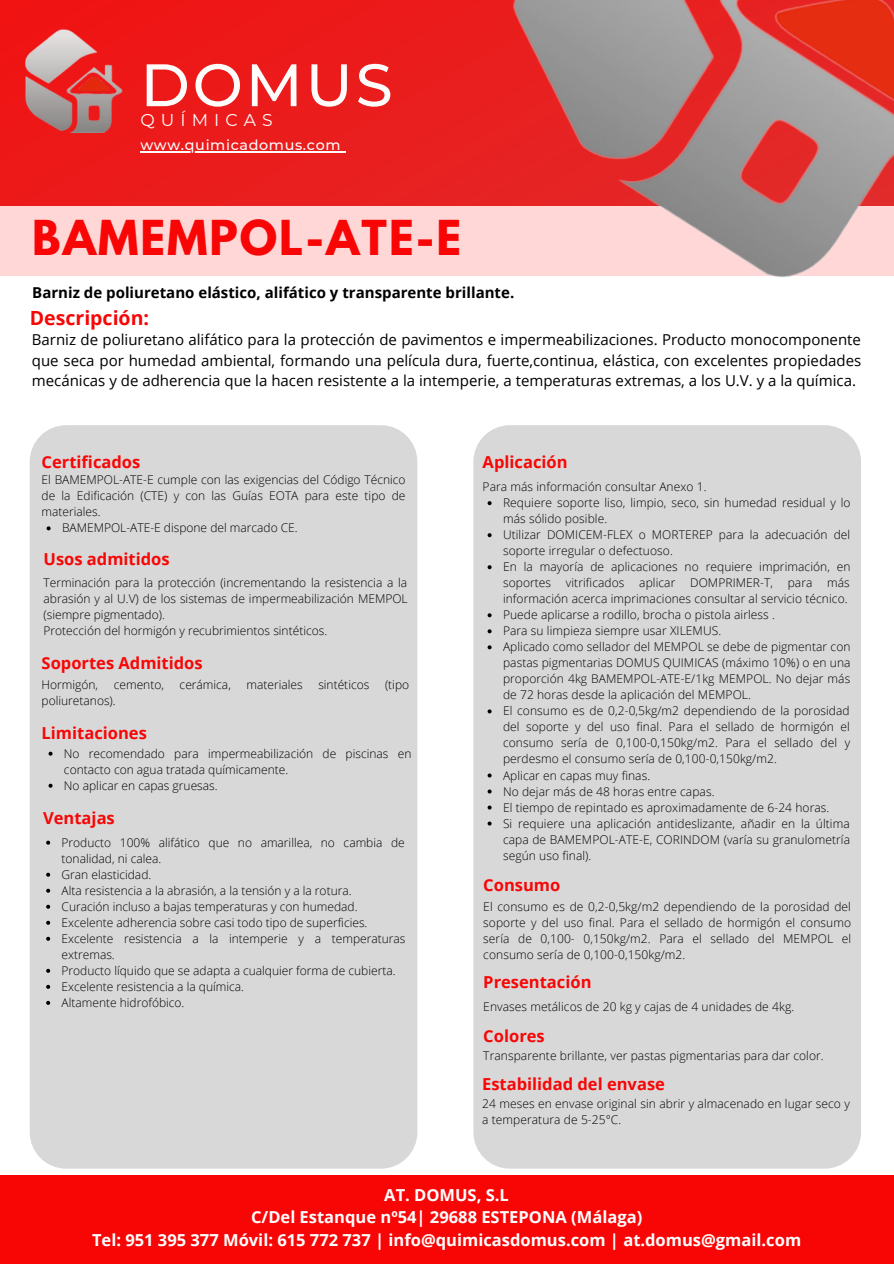
<style>
.page{position:relative;width:894px;height:1264px;background:#fff}
.page>*{position:absolute;margin:0;border:0;box-sizing:border-box;transform-origin:0 0}
.t1{font:500 59.85px "Montserrat";letter-spacing:.045em;color:#fff}
.t2{font:700 42.6px "League Spartan";letter-spacing:.045em;color:#f80606}
.t3{font:700 19.5px "Open Sans";color:#f80606}
.t4{font:17.1px "Montserrat";letter-spacing:.355em;color:#fff}
.t5{font:700 16.5px "Open Sans";color:#fff}
.t6{font:700 16.5px "Open Sans";color:#f80606}
.t7{font:15px/20.2px "Open Sans";color:#000;text-align:justify}
.t8{font:700 15px "Open Sans";color:#000}
.t9{font:500 14.25px "Montserrat";letter-spacing:.045em;color:#fff}
.t10{font:300 12px/16px "Open Sans";letter-spacing:.005em;color:#000;text-align:justify}
</style>
<div class="page">
<div style="left:0;top:200px;width:893px;height:76px;background:#ffd7d7"></div>
<div style="left:0;top:0;width:893px;height:206px;background:#eb1b1b"></div>
<img style="left:26px;top:29px;width:97px;height:104px">
<img style="left:513px;top:0;width:380px;height:277px">
<div style="left:30px;top:425px;width:387px;height:743px;background:#d8d8d8;border-radius:36px"></div>
<div style="left:473px;top:425px;width:387px;height:743px;background:#d8d8d8;border-radius:36px"></div>
<div style="left:0;top:1175px;width:893px;height:88px;background:#f80606"></div>
<hr style="left:140px;top:151px;width:201px;height:1px;background:#fff">
<svg style="left:47px;top:526px;width:4px;height:4px"></svg>
<svg style="left:487px;top:501px;width:4px;height:4px"></svg>
<svg style="left:487px;top:533px;width:4px;height:4px"></svg>
<svg style="left:487px;top:565px;width:4px;height:4px"></svg>
<svg style="left:487px;top:613px;width:4px;height:4px"></svg>
<svg style="left:487px;top:629px;width:4px;height:4px"></svg>
<svg style="left:487px;top:645px;width:4px;height:4px"></svg>
<svg style="left:487px;top:709px;width:4px;height:4px"></svg>
<svg style="left:487px;top:773px;width:4px;height:4px"></svg>
<svg style="left:487px;top:789px;width:4px;height:4px"></svg>
<svg style="left:487px;top:805px;width:4px;height:4px"></svg>
<svg style="left:487px;top:821px;width:4px;height:4px"></svg>
<svg style="left:46px;top:840px;width:4px;height:4px"></svg>
<svg style="left:46px;top:872px;width:4px;height:4px"></svg>
<svg style="left:46px;top:888px;width:4px;height:4px"></svg>
<svg style="left:46px;top:904px;width:4px;height:4px"></svg>
<svg style="left:46px;top:920px;width:4px;height:4px"></svg>
<svg style="left:46px;top:936px;width:4px;height:4px"></svg>
<svg style="left:46px;top:968px;width:4px;height:4px"></svg>
<svg style="left:46px;top:984px;width:4px;height:4px"></svg>
<svg style="left:46px;top:1000px;width:4px;height:4px"></svg>
<svg style="left:49px;top:751px;width:4px;height:4px"></svg>
<svg style="left:49px;top:783px;width:4px;height:4px"></svg>
<h1 class="t1" style="left:140px;top:48px;width:254px">DOMUS</h1>
<h3 class="t4" style="left:140px;top:110px;width:134px">QUÍMICAS</h3>
<p class="t9" style="left:140px;top:136px;width:202px">www.quimicadomus.com</p>
<p class="t2" style="left:32px;top:217px;width:430px">BAMEMPOL-ATE-E</p>
<p class="t8" style="left:32px;top:282px;width:483px">Barniz de poliuretano elástico, alifático y transparente brillante.</p>
<p class="t3" style="left:30px;top:304px;width:121px">Descripción:</p>
<p class="t7" style="left:32px;top:329px;width:830px">Barniz de poliuretano alifático para la protección de pavimentos e impermeabilizaciones. Producto monocomponente que seca por humedad ambiental, formando una película dura, fuerte,continua, elástica, con excelentes propiedades mecánicas y de adherencia que la hacen resistente a la intemperie, a temperaturas extremas, a los U.V. y a la química.</p>
<p class="t6" style="left:42px;top:450px;width:100px">Certificados</p>
<p class="t10" style="left:42px;top:471px;width:365px">El BAMEMPOL-ATE-E cumple con las exigencias del Código Técnico de la Edificación (CTE) y con las Guías EOTA para este tipo de materiales.</p>
<p class="t10" style="left:62px;top:519px;width:237px">BAMEMPOL-ATE-E dispone del marcado CE.</p>
<p class="t6" style="left:44px;top:547px;width:128px">Usos admitidos</p>
<p class="t10" style="left:43px;top:574px;width:365px">Terminación para la protección (incrementando la resistencia a la abrasión y al U.V) de los sistemas de impermeabilización MEMPOL (siempre pigmentado).</p>
<p class="t10" style="left:43px;top:623px;width:285px">Protección del hormigón y recubrimientos sintéticos.</p>
<p class="t6" style="left:42px;top:651px;width:162px">Soportes Admitidos</p>
<p class="t10" style="left:42px;top:676px;width:58px">Hormigón,</p>
<p class="t10" style="left:114px;top:676px;width:52px">cemento,</p>
<p class="t10" style="left:179px;top:676px;width:53px">cerámica,</p>
<p class="t10" style="left:246px;top:676px;width:58px">materiales</p>
<p class="t10" style="left:318px;top:676px;width:53px">sintéticos</p>
<p class="t10" style="left:385px;top:676px;width:26px">(tipo</p>
<p class="t10" style="left:42px;top:692px;width:76px">poliuretanos).</p>
<p class="t6" style="left:42px;top:722px;width:107px">Limitaciones</p>
<p class="t10" style="left:64px;top:745px;width:349px">No recomendado para impermeabilización de piscinas en contacto con agua tratada químicamente.</p>
<p class="t10" style="left:64px;top:777px;width:155px">No aplicar en capas gruesas.</p>
<p class="t6" style="left:43px;top:806px;width:73px">Ventajas</p>
<p class="t10" style="left:62px;top:834px;width:344px">Producto 100% alifático que no amarillea, no cambia de tonalidad, ni calea.</p>
<p class="t10" style="left:62px;top:866px;width:91px">Gran elasticidad.</p>
<p class="t10" style="left:62px;top:882px;width:291px">Alta resistencia a la abrasión, a la tensión y a la rotura.</p>
<p class="t10" style="left:62px;top:898px;width:297px">Curación incluso a bajas temperaturas y con humedad.</p>
<p class="t10" style="left:62px;top:914px;width:307px">Excelente adherencia sobre casi todo tipo de superficies.</p>
<p class="t10" style="left:62px;top:930px;width:345px">Excelente resistencia a la intemperie y a temperaturas extremas.</p>
<p class="t10" style="left:62px;top:962px;width:335px">Producto líquido que se adapta a cualquier forma de cubierta.</p>
<p class="t10" style="left:62px;top:978px;width:184px">Excelente resistencia a la química.</p>
<p class="t10" style="left:62px;top:994px;width:124px">Altamente hidrofóbico.</p>
<p class="t6" style="left:482px;top:450px;width:86px">Aplicación</p>
<p class="t10" style="left:503px;top:494px;width:349px">Requiere soporte liso, limpio, seco, sin humedad residual y lo más sólido posible.</p>
<p class="t10" style="left:503px;top:526px;width:349px">Utilizar DOMICEM-FLEX o MORTEREP para la adecuación del soporte irregular o defectuoso.</p>
<p class="t10" style="left:503px;top:558px;width:349px">En la mayoría de aplicaciones no requiere imprimación, en soportes vitrificados aplicar DOMPRIMER-T, para más información acerca imprimaciones consultar al servicio técnico.</p>
<p class="t10" style="left:503px;top:606px;width:273px">Puede aplicarse a rodillo, brocha o pistola airless .</p>
<p class="t10" style="left:503px;top:622px;width:220px">Para su limpieza siempre usar XILEMUS.</p>
<p class="t10" style="left:503px;top:638px;width:349px">Aplicado como sellador del MEMPOL se debe de pigmentar con pastas pigmentarias DOMUS QUIMICAS (máximo 10%) o en una proporción 4kg BAMEMPOL-ATE-E/1kg MEMPOL. No dejar más de 72 horas desde la aplicación del MEMPOL.</p>
<p class="t10" style="left:503px;top:702px;width:348px">El consumo es de 0,2-0,5kg/m2 dependiendo de la porosidad del soporte y del uso final. Para el sellado de hormigón el consumo sería de 0,100-0,150kg/m2. Para el sellado del y perdesmo el consumo sería de 0,100-0,150kg/m2.</p>
<p class="t10" style="left:503px;top:766px;width:149px">Aplicar en capas muy finas.</p>
<p class="t10" style="left:503px;top:782px;width:213px">No dejar más de 48 horas entre capas.</p>
<p class="t10" style="left:503px;top:798px;width:328px">El tiempo de repintado es aproximadamente de 6-24 horas.</p>
<p class="t10" style="left:503px;top:814px;width:348px">Si requiere una aplicación antideslizante, añadir en la última capa de BAMEMPOL-ATE-E, CORINDOM (varía su granulometría según uso final).</p>
<p class="t10" style="left:482px;top:478px;width:225px">Para más información consultar Anexo 1.</p>
<p class="t6" style="left:483px;top:873px;width:79px">Consumo</p>
<p class="t10" style="left:483px;top:898px;width:369px">El consumo es de 0,2-0,5kg/m2 dependiendo de la porosidad del soporte y del uso final. Para el sellado de hormigón el consumo sería de 0,100- 0,150kg/m2. Para el sellado del MEMPOL el consumo sería de 0,100-0,150kg/m2.</p>
<p class="t6" style="left:483px;top:969px;width:110px">Presentación</p>
<p class="t10" style="left:483px;top:997px;width:312px">Envases metálicos de 20 kg y cajas de 4 unidades de 4kg.</p>
<p class="t6" style="left:483px;top:1024px;width:63px">Colores</p>
<p class="t10" style="left:483px;top:1047px;width:342px">Transparente brillante, ver pastas pigmentarias para dar color.</p>
<p class="t6" style="left:482px;top:1071px;width:184px">Estabilidad del envase</p>
<p class="t10" style="left:482px;top:1095px;width:369px">24 meses en envase original sin abrir y almacenado en lugar seco y a temperatura de 5-25°C.</p>
<p class="t5" style="left:384px;top:1183px;width:126px">AT. DOMUS, S.L</p>
<p class="t5" style="left:251px;top:1205px;width:392px">C/Del Estanque nº54| 29688 ESTEPONA (Málaga)</p>
<p class="t5" style="left:92px;top:1228px;width:710px">Tel: 951 395 377 Móvil: 615 772 737 | info@quimicasdomus.com | at.domus@gmail.com</p>
</div>
